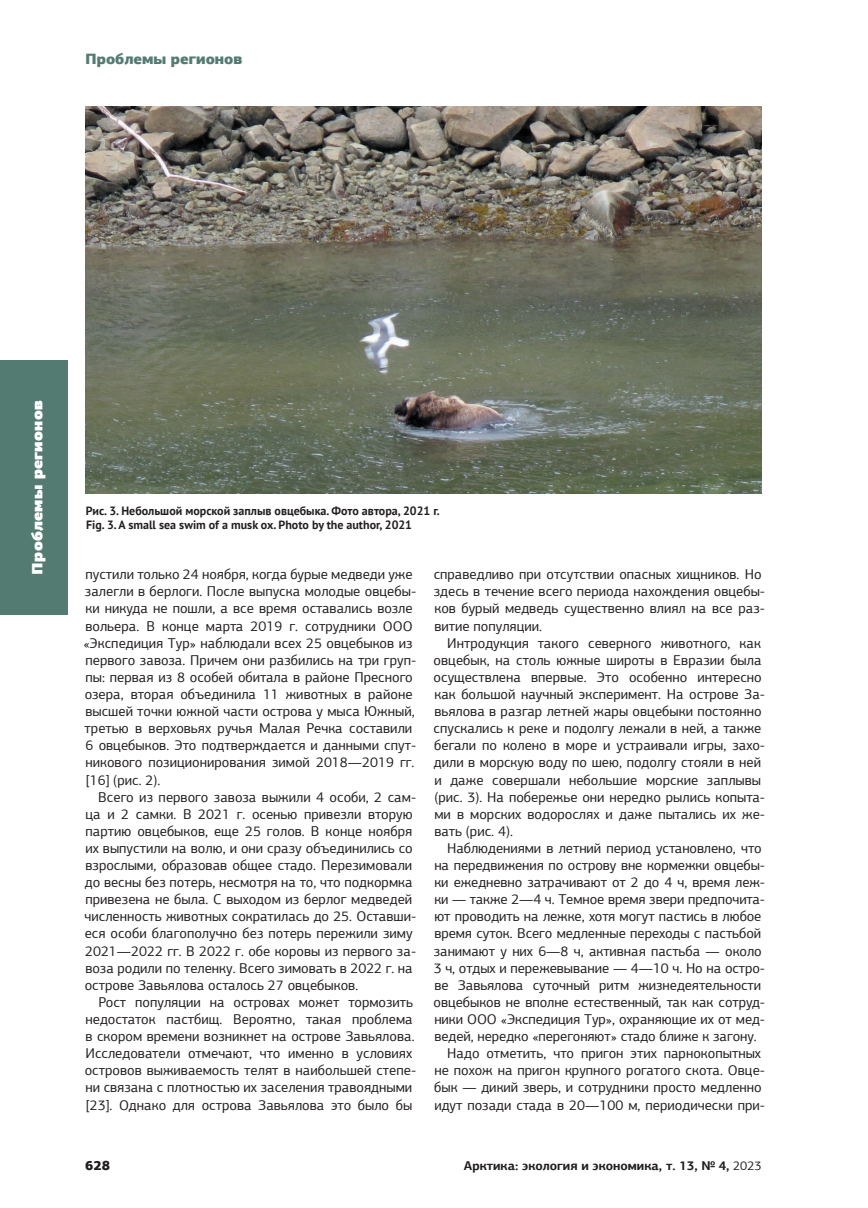
<style>
.page{position:relative;width:868px;height:1208px;background:#fff}
.page>*{position:absolute;margin:0;border:0;box-sizing:border-box;transform-origin:0 0}
.t1{font:900 15px "PF Agora Sans Pro";color:#537b72}
.t2{font:900 15px "PF Agora Sans Pro";letter-spacing:.02em;color:#fff}
.t3{font:14.25px/17.1px "PF Agora Sans Pro";color:#231f20}
.t4{font:900 13.5px "PF Agora Sans Pro";color:#231f20}
.t5{font:700 12.75px "PF Agora Sans Pro";color:#231f20}
.t6{font:700 12px/14.4px "PT Sans";color:#231f20}
.s1{font-weight:400}
</style>
<div class="page">
<div style="left:0;top:360px;width:68px;height:254px;background:#537b72"></div>
<img style="left:85px;top:106px;width:676px;height:387px">
<p class="t1" style="left:85px;top:49px;width:159px">Проблемы регионов</p>
<p class="t2" style="left:27px;top:574px;width:176px;rotate:-90deg">Проблемы регионов</p>
<p class="t6" style="left:86px;top:503px;width:355px">Рис. 3. Небольшой морской заплыв овцебыка. Фото автора, 2021 г.<br>Fig. 3. A small sea swim of a musk ox. Photo by the author, 2021</p>
<p class="t3" style="left:83px;top:566px;width:334px">пустили только 24 ноября, когда бурые медведи уже залегли в берлоги. После выпуска молодые овцебы&shy;ки никуда не пошли, а все время оставались возле вольера. В конце марта 2019 г. сотрудники ООО «Экспедиция Тур» наблюдали всех 25 овцебыков из первого завоза. Причем они разбились на три груп&shy;пы: первая из 8 особей обитала в районе Пресного озера, вторая объединила 11 животных в районе высшей точки южной части острова у мыса Южный, третью в верховьях ручья Малая Речка составили 6 овцебыков. Это подтверждается и данными спут&shy;никового позиционирования зимой 2018—2019 гг. [16] (рис. 2).</p>
<p class="t3" style="left:85px;top:788px;width:333px;text-indent:14px">Всего из первого завоза выжили 4 особи, 2 сам&shy;ца и 2 самки. В 2021 г. осенью привезли вторую партию овцебыков, еще 25 голов. В конце ноября их выпустили на волю, и они сразу объединились со взрослыми, образовав общее стадо. Перезимовали до весны без потерь, несмотря на то, что подкормка привезена не была. С выходом из берлог медведей численность животных сократилась до 25. Оставши&shy;еся особи благополучно без потерь пережили зиму 2021—2022 гг. В 2022 г. обе коровы из первого за&shy;воза родили по теленку. Всего зимовать в 2022 г. на острове Завьялова осталось 27 овцебыков.</p>
<p class="t3" style="left:85px;top:993px;width:333px;text-indent:14px">Рост популяции на островах может тормозить недостаток пастбищ. Вероятно, такая проблема в скором времени возникнет на острове Завьялова.<br>Исследователи отмечают, что именно в условиях островов выживаемость телят в наибольшей степе&shy;ни связана с плотностью их заселения травоядными [23]. Однако для острова Завьялова это было бы</p>
<p class="t3" style="left:433px;top:566px;width:333px">справедливо при отсутствии опасных хищников. Но здесь в течение всего периода нахождения овцебы&shy;ков бурый медведь существенно влиял на все раз&shy;витие популяции.</p>
<p class="t3" style="left:433px;top:634px;width:333px;text-indent:14px">Интродукция такого северного животного, как овцебык, на столь южные широты в Евразии была осуществлена впервые. Это особенно интересно как большой научный эксперимент. На острове За&shy;вьялова в разгар летней жары овцебыки постоянно спускались к реке и подолгу лежали в ней, а также бегали по колено в море и устраивали игры, захо&shy;дили в морскую воду по шею, подолгу стояли в ней и даже совершали небольшие морские заплывы (рис. 3). На побережье они нередко рылись копыта&shy;ми в морских водорослях и даже пытались их же&shy;вать (рис. 4).</p>
<p class="t3" style="left:447px;top:839px;width:316px">Наблюдениями в летний период установлено, что</p>
<p class="t3" style="left:434px;top:856px;width:332px">на передвижения по острову вне кормежки овцебы-</p>
<p class="t3" style="left:434px;top:873px;width:332px">ки ежедневно затрачивают от 2 до 4 ч, время леж-</p>
<p class="t3" style="left:434px;top:891px;width:332px">ки — также 2—4 ч. Темное время звери предпочита-</p>
<p class="t3" style="left:434px;top:908px;width:328px">ют проводить на лежке, хотя могут пастись в любое</p>
<p class="t3" style="left:434px;top:925px;width:328px">время суток. Всего медленные переходы с пастьбой</p>
<p class="t3" style="left:433px;top:942px;width:329px">занимают у них 6—8 ч, активная пастьба — около</p>
<p class="t3" style="left:433px;top:959px;width:333px">3 ч, отдых и пережевывание — 4—10 ч. Но на остро-</p>
<p class="t3" style="left:434px;top:976px;width:328px">ве Завьялова суточный ритм жизнедеятельности</p>
<p class="t3" style="left:433px;top:993px;width:333px">овцебыков не вполне естественный, так как сотруд-</p>
<p class="t3" style="left:434px;top:1010px;width:332px">ники ООО «Экспедиция Тур», охраняющие их от мед-</p>
<p class="t3" style="left:434px;top:1027px;width:324px">ведей, нередко «перегоняют» стадо ближе к загону.</p>
<p class="t3" style="left:447px;top:1044px;width:315px">Надо отметить, что пригон этих парнокопытных</p>
<p class="t3" style="left:434px;top:1062px;width:332px">не похож на пригон крупного рогатого скота. Овце-</p>
<p class="t3" style="left:434px;top:1079px;width:329px">бык — дикий зверь, и сотрудники просто медленно</p>
<p class="t3" style="left:434px;top:1096px;width:332px">идут позади стада в 20—100 м, периодически при-</p>
<p class="t4" style="left:85px;top:1156px;width:26px">628</p>
<p class="t5" style="left:464px;top:1157px;width:299px">Арктика: экология и экономика, т. 13, № 4, <span class="s1">2023</span></p>
</div>
